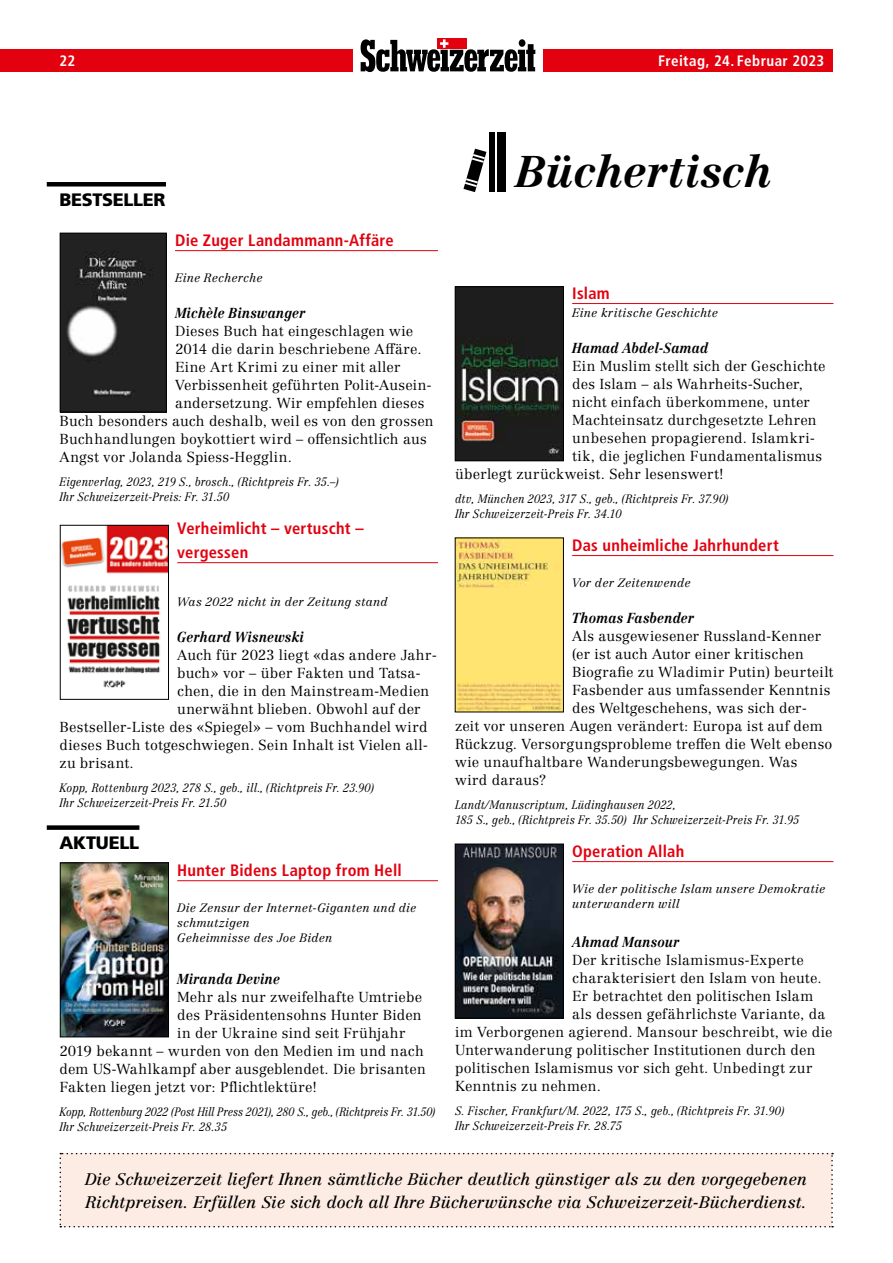
<style>
.page{position:relative;width:893px;height:1263px;background:#fff}
.page>*{position:absolute;margin:0;border:0;box-sizing:border-box;transform-origin:0 0}
.t1{font:italic 700 43.65px "Centennial LT Pro";color:#000}
.t2{font:900 18px "Frutiger LT Std";letter-spacing:-.015em;color:#000}
.t3{font:italic 16.5px/22.5px "Centennial LT Pro";color:#000}
.t4{font:700 condensed 16.5px/24px "Frutiger LT Std";letter-spacing:.015em;color:#e3000f}
.t5{font:700 condensed 15px "Frutiger LT Std";letter-spacing:.025em;color:#fff}
.t6{font:300 14.25px "Centennial LT Pro";letter-spacing:.02em;color:#000}
.t7{font:italic 700 14.25px "Centennial LT Pro";letter-spacing:.01em;color:#000;scale:.9 1}
.t8{font:300 14.25px "Centennial LT Pro";letter-spacing:.04em;color:#000}
.t9{font:italic 300 12px/15px "Centennial LT Pro";letter-spacing:.01em;color:#000;scale:.9 1}
.t10{font:italic 300 12px/15px "Centennial LT Pro";letter-spacing:.01em;color:#000}
.t11{font:italic 300 12px/15px "Centennial LT Pro";letter-spacing:-.01em;color:#000;scale:.87 1}
</style>
<div class="page">
<div style="left:0;top:50px;width:352px;height:22px;background:#e3000f"></div>
<div style="left:544px;top:50px;width:289px;height:22px;background:#e3000f"></div>
<div style="left:437px;top:38px;width:30px;height:11px;background:#e3000f"></div>
<svg style="left:361px;top:39px;width:174px;height:33px"></svg>
<div style="left:498px;top:133px;width:8px;height:59px;background:#000"></div>
<div style="left:489px;top:133px;width:5px;height:59px;background:#000"></div>
<svg style="left:463px;top:149px;width:24px;height:43px"></svg>
<div style="left:60px;top:1153px;width:773px;height:74px;background:#fdece4"></div>
<hr style="left:47px;top:182px;width:119px;height:4px;background:#000">
<hr style="left:175px;top:250px;width:263px;height:1px;background:#e3000f">
<hr style="left:177px;top:562px;width:261px;height:1px;background:#e3000f">
<div style="left:47px;top:825px;width:92px;height:5px;background:#000"></div>
<hr style="left:177px;top:880px;width:261px;height:1px;background:#e3000f">
<hr style="left:572px;top:303px;width:261px;height:1px;background:#e3000f">
<hr style="left:572px;top:555px;width:261px;height:1px;background:#e3000f">
<hr style="left:572px;top:861px;width:261px;height:1px;background:#e3000f">
<img style="left:457px;top:540px;width:105px;height:170px">
<div style="left:455px;top:538px;width:109px;height:174px;border:1px solid #000"></div>
<img style="left:457px;top:846px;width:105px;height:170px">
<div style="left:455px;top:844px;width:109px;height:174px;border:1px solid #000"></div>
<img style="left:62px;top:865px;width:105px;height:170px">
<div style="left:60px;top:863px;width:109px;height:174px;border:1px solid #000"></div>
<img style="left:62px;top:527px;width:105px;height:161px">
<div style="left:60px;top:525px;width:109px;height:174px;border:1px solid #000"></div>
<img style="left:457px;top:289px;width:105px;height:170px">
<div style="left:455px;top:287px;width:109px;height:174px;border:1px solid #000"></div>
<img style="left:62px;top:235px;width:103px;height:175px">
<div style="left:60px;top:233px;width:107px;height:179px;border:1px solid #000"></div>
<p class="t5" style="left:60px;top:52px;width:17px">22</p>
<p class="t5" style="left:658px;top:52px;width:167px">Freitag, 24. Februar 2023</p>
<p class="t2" style="left:60px;top:188px;width:108px">BESTSELLER</p>
<p class="t4" style="left:175px;top:228px;width:220px">Die Zuger Landammann-Affäre</p>
<p class="t10" style="left:175px;top:270px;width:89px">Eine Recherche</p>
<p class="t7" style="left:175px;top:304px;width:146px">Michèle Binswanger</p>
<p class="t6" style="left:175px;top:322px;width:240px">Dieses Buch hat eingeschlagen wie</p>
<p class="t6" style="left:175px;top:340px;width:248px">2014 die darin beschriebene Affäre.</p>
<p class="t8" style="left:175px;top:358px;width:227px">Eine Art Krimi zu einer mit aller</p>
<p class="t6" style="left:175px;top:376px;width:258px">Verbissenheit geführten Polit-Ausein-</p>
<p class="t6" style="left:175px;top:394px;width:251px">andersetzung. Wir empfehlen dieses</p>
<p class="t6" style="left:60px;top:412px;width:376px">Buch besonders auch deshalb, weil es von den grossen</p>
<p class="t6" style="left:60px;top:430px;width:369px">Buchhandlungen boykottiert wird – offensichtlich aus</p>
<p class="t6" style="left:60px;top:448px;width:234px">Angst vor Jolanda Spiess-Hegglin.</p>
<p class="t9" style="left:60px;top:474px;width:312px">Eigenverlag, 2023, 219 S., brosch., (Richtpreis Fr. 35.–)<br>Ihr Schweizerzeit-Preis: Fr. 31.50</p>
<p class="t4" style="left:177px;top:516px;width:188px">Verheimlicht – vertuscht – vergessen</p>
<p class="t10" style="left:177px;top:594px;width:212px">Was 2022 nicht in der Zeitung stand</p>
<p class="t7" style="left:177px;top:628px;width:142px">Gerhard Wisnewski</p>
<p class="t6" style="left:177px;top:646px;width:261px">Auch für 2023 liegt «das andere Jahr-</p>
<p class="t6" style="left:177px;top:664px;width:245px">buch» vor – über Fakten und Tatsa-</p>
<p class="t6" style="left:177px;top:682px;width:254px">chen, die in den Mainstream-Medien</p>
<p class="t6" style="left:177px;top:700px;width:245px">unerwähnt blieben. Obwohl auf der</p>
<p class="t6" style="left:60px;top:718px;width:370px">Bestseller-Liste des «Spiegel» – vom Buchhandel wird</p>
<p class="t6" style="left:60px;top:736px;width:370px">dieses Buch totgeschwiegen. Sein Inhalt ist Vielen all-</p>
<p class="t6" style="left:60px;top:754px;width:76px">zu brisant.</p>
<p class="t9" style="left:60px;top:780px;width:351px">Kopp, Rottenburg 2023, 278 S., geb., ill., (Richtpreis Fr. 23.90)<br>Ihr Schweizerzeit-Preis Fr. 21.50</p>
<p class="t2" style="left:60px;top:832px;width:81px">AKTUELL</p>
<p class="t4" style="left:177px;top:858px;width:226px">Hunter Bidens Laptop from Hell</p>
<p class="t10" style="left:177px;top:900px;width:241px">Die Zensur der Internet-Giganten und die schmutzigen<br>Geheimnisse des Joe Biden</p>
<p class="t7" style="left:177px;top:970px;width:116px">Miranda Devine</p>
<p class="t6" style="left:177px;top:988px;width:246px">Mehr als nur zweifelhafte Umtriebe</p>
<p class="t6" style="left:177px;top:1006px;width:246px">des Präsidentensohns Hunter Biden</p>
<p class="t6" style="left:177px;top:1024px;width:230px">in der Ukraine sind seit Frühjahr</p>
<p class="t6" style="left:60px;top:1042px;width:366px">2019 bekannt – wurden von den Medien im und nach</p>
<p class="t6" style="left:60px;top:1060px;width:368px">dem US-Wahlkampf aber ausgeblendet. Die brisanten</p>
<p class="t6" style="left:60px;top:1078px;width:259px">Fakten liegen jetzt vor: Pflichtlektüre!</p>
<p class="t11" style="left:60px;top:1104px;width:434px">Kopp, Rottenburg 2022 (Post Hill Press 2021), 280 S., geb., (Richtpreis Fr. 31.50)<br>Ihr Schweizerzeit-Preis Fr. 28.35</p>
<h1 class="t1" style="left:516px;top:144px;width:257px">Büchertisch</h1>
<p class="t4" style="left:572px;top:281px;width:39px">Islam</p>
<p class="t10" style="left:572px;top:305px;width:147px">Eine kritische Geschichte</p>
<p class="t7" style="left:572px;top:339px;width:153px">Hamad Abdel-Samad</p>
<p class="t6" style="left:572px;top:357px;width:255px">Ein Muslim stellt sich der Geschichte</p>
<p class="t6" style="left:572px;top:375px;width:232px">des Islam – als Wahrheits-Sucher,</p>
<p class="t6" style="left:572px;top:393px;width:239px">nicht einfach überkommene, unter</p>
<p class="t6" style="left:572px;top:411px;width:246px">Machteinsatz durchgesetzte Lehren</p>
<p class="t6" style="left:572px;top:429px;width:244px">unbesehen propagierend. Islamkri-</p>
<p class="t6" style="left:572px;top:447px;width:252px">tik, die jeglichen Fundamentalismus</p>
<p class="t6" style="left:455px;top:465px;width:270px">überlegt zurückweist. Sehr lesenswert!</p>
<p class="t9" style="left:455px;top:491px;width:306px">dtv, München 2023, 317 S., geb., (Richtpreis Fr. 37.90)<br>Ihr Schweizerzeit-Preis Fr. 34.10</p>
<p class="t4" style="left:572px;top:533px;width:208px">Das unheimliche Jahrhundert</p>
<p class="t10" style="left:572px;top:575px;width:120px">Vor der Zeitenwende</p>
<p class="t7" style="left:572px;top:609px;width:137px">Thomas Fasbender</p>
<p class="t6" style="left:572px;top:627px;width:250px">Als ausgewiesener Russland-Kenner</p>
<p class="t6" style="left:572px;top:645px;width:233px">(er ist auch Autor einer kritischen</p>
<p class="t6" style="left:572px;top:663px;width:263px">Biografie zu Wladimir Putin) beurteilt</p>
<p class="t6" style="left:572px;top:681px;width:260px">Fasbender aus umfassender Kenntnis</p>
<p class="t6" style="left:572px;top:699px;width:236px">des Weltgeschehens, was sich der-</p>
<p class="t6" style="left:455px;top:717px;width:369px">zeit vor unseren Augen verändert: Europa ist auf dem</p>
<p class="t6" style="left:455px;top:735px;width:379px">Rückzug. Versorgungsprobleme treffen die Welt ebenso</p>
<p class="t6" style="left:455px;top:753px;width:344px">wie unaufhaltbare Wanderungsbewegungen. Was</p>
<p class="t6" style="left:455px;top:771px;width:93px">wird daraus?</p>
<p class="t9" style="left:455px;top:797px;width:384px">Landt/Manuscriptum, Lüdinghausen 2022,<br>185 S., geb., (Richtpreis Fr. 35.50) Ihr Schweizerzeit-Preis Fr. 31.95</p>
<p class="t4" style="left:572px;top:839px;width:114px">Operation Allah</p>
<p class="t10" style="left:572px;top:881px;width:255px">Wie der politische Islam unsere Demokratie unterwandern will</p>
<p class="t7" style="left:572px;top:933px;width:121px">Ahmad Mansour</p>
<p class="t6" style="left:572px;top:951px;width:233px">Der kritische Islamismus-Experte</p>
<p class="t6" style="left:572px;top:969px;width:251px">charakterisiert den Islam von heute.</p>
<p class="t6" style="left:572px;top:987px;width:243px">Er betrachtet den politischen Islam</p>
<p class="t6" style="left:572px;top:1005px;width:255px">als dessen gefährlichste Variante, da</p>
<p class="t6" style="left:455px;top:1023px;width:379px">im Verborgenen agierend. Mansour beschreibt, wie die</p>
<p class="t6" style="left:455px;top:1041px;width:362px">Unterwanderung politischer Institutionen durch den</p>
<p class="t6" style="left:455px;top:1059px;width:359px">politischen Islamismus vor sich geht. Unbedingt zur</p>
<p class="t6" style="left:455px;top:1077px;width:147px">Kenntnis zu nehmen.</p>
<p class="t9" style="left:455px;top:1103px;width:368px">S. Fischer, Frankfurt/M. 2022, 175 S., geb., (Richtpreis Fr. 31.90)<br>Ihr Schweizerzeit-Preis Fr. 28.75</p>
<p class="t3" style="left:85px;top:1168px;width:724px">Die Schweizerzeit liefert Ihnen sämtliche Bücher deutlich günstiger als zu den vorgegebenen<br>Richtpreisen. Erfüllen Sie sich doch all Ihre Bücherwünsche via Schweizerzeit-Bücherdienst.</p>
</div>
